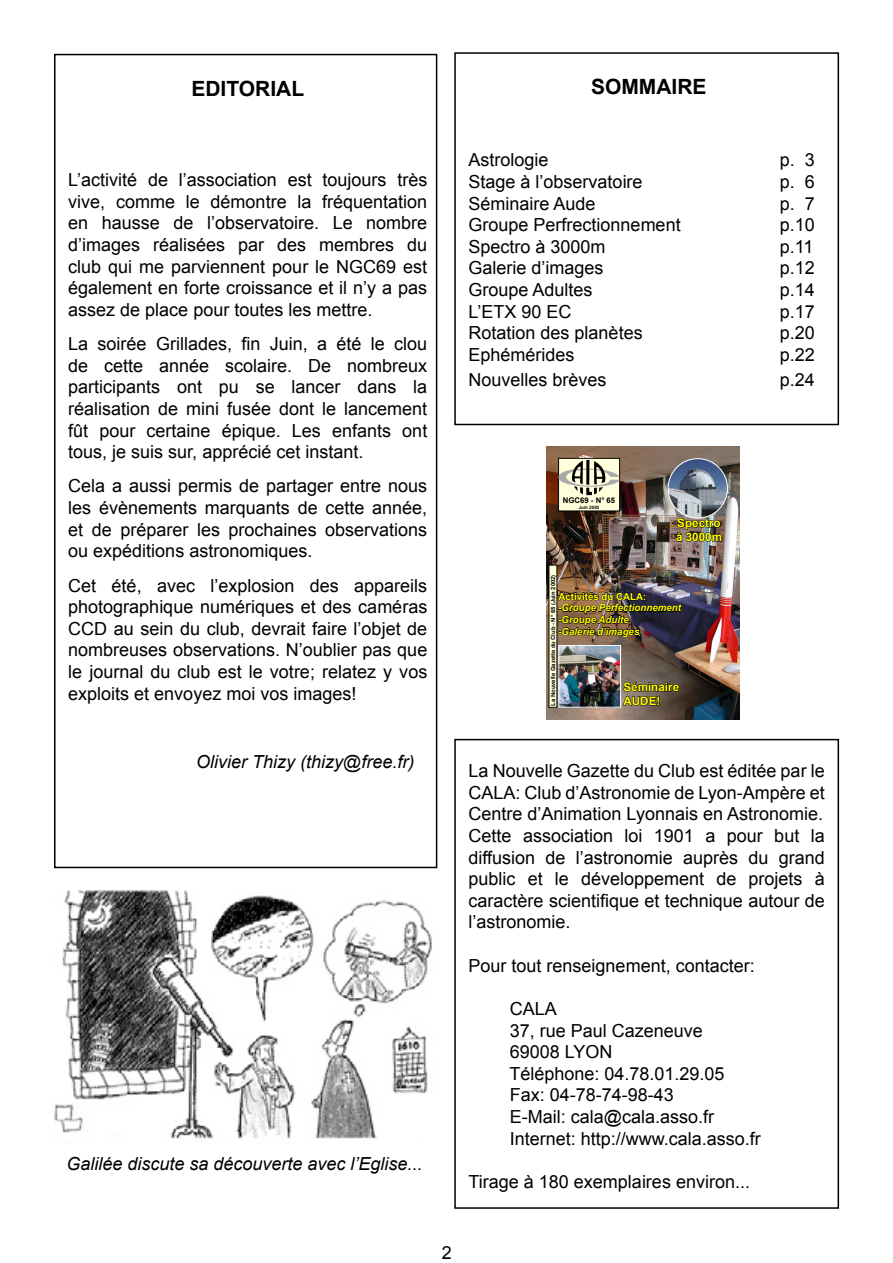
<style>
.page{position:relative;width:893px;height:1263px;background:#fff}
.page>*{position:absolute;margin:0;border:0;box-sizing:border-box;transform-origin:0 0}
.t1{font:700 21px "Arial";color:#000}
.t2{font:18px/21.6px "Arial";color:#000;text-align:justify}
.t3{font:italic 18px "Arial";color:#000}
.t4{font:700 11.7px/14px "Arial";color:#fffa00}
.t5{font:700 11.7px/14px "Arial";color:#ff0}
.t6{font:italic 700 9.75px/11.7px "Arial";color:#ff0}
.t7{font:700 7.8px "Arial";color:#000}
.t8{font:700 5.85px "Arial";color:#000}
.t9{font:700 4.5px "Arial";color:#000}
.s1{font-style:normal}
</style>
<div class="page">
<div style="left:454px;top:739px;width:385px;height:470px;border:2px solid #000"></div>
<div style="left:54px;top:54px;width:383px;height:814px;border:2px solid #000"></div>
<div style="left:454px;top:52px;width:385px;height:373px;border:2px solid #000"></div>
<img style="left:54px;top:890px;width:378px;height:249px">
<img style="left:547px;top:446px;width:193px;height:273px">
<div style="left:559px;top:458px;width:61px;height:53px;background:#ffffdc"></div>
<div style="left:558px;top:458px;width:62px;height:53px;border:1px solid #000"></div>
<hr style="left:586px;top:460px;width:3px;height:25px;background:#000">
<svg style="left:558px;top:461px;width:62px;height:34px"></svg>
<div style="left:549px;top:565px;width:8px;height:142px;background:#ffffdc"></div>
<img style="left:557px;top:592px;width:125px;height:45px">
<svg style="left:676px;top:518px;width:46px;height:24px"></svg>
<svg style="left:622px;top:682px;width:57px;height:24px"></svg>
<img style="left:668px;top:459px;width:59px;height:59px;border-radius:50%">
<div style="left:668px;top:458px;width:60px;height:61px;border:1px solid #fff;border-radius:50%"></div>
<img style="left:560px;top:647px;width:59px;height:59px">
<div style="left:558px;top:645px;width:63px;height:63px;border:1px solid #fff"></div>
<p class="t1" style="left:191px;top:74px;width:114px">EDITORIAL</p>
<p class="t1" style="left:591px;top:72px;width:117px">SOMMAIRE</p>
<p class="t2" style="left:68px;top:169px;width:361px">L’activité de l’association est toujours très vive, comme le démontre la fréquentation en hausse de l’observatoire. Le nombre d’images réalisées par des membres du club qui me parviennent pour le NGC69 est également en forte croissance et il n’y a pas assez de place pour toutes les mettre.</p>
<p class="t2" style="left:68px;top:333px;width:361px">La soirée Grillades, fin Juin, a été le clou de cette année scolaire. De nombreux participants ont pu se lancer dans la réalisation de mini fusée dont le lancement fût pour certaine épique. Les enfants ont tous, je suis sur, apprécié cet instant.</p>
<p class="t2" style="left:68px;top:475px;width:361px">Cela a aussi permis de partager entre nous les évènements marquants de cette année, et de préparer les prochaines observations ou expéditions astronomiques.</p>
<p class="t2" style="left:68px;top:574px;width:361px">Cet été, avec l’explosion des appareils photographique numériques et des caméras CCD au sein du club, devrait faire l’objet de nombreuses observations. N’oublier pas que le journal du club est le votre; relatez y vos exploits et envoyez moi vos images!</p>
<p class="t3" style="left:196px;top:750px;width:220px">Olivier Thizy (thizy@free.fr)</p>
<p class="t3" style="left:66px;top:1152px;width:358px">Galilée discute sa découverte avec l’Eglise...</p>
<p class="t2" style="left:469px;top:149px;width:82px">Astrologie</p>
<p class="t2" style="left:780px;top:149px;width:37px">p. 3</p>
<p class="t2" style="left:469px;top:171px;width:176px">Stage à l’observatoire</p>
<p class="t2" style="left:780px;top:171px;width:37px">p. 6</p>
<p class="t2" style="left:469px;top:192px;width:129px">Séminaire Aude</p>
<p class="t2" style="left:780px;top:192px;width:37px">p. 7</p>
<p class="t2" style="left:469px;top:214px;width:214px">Groupe Perfrectionnement</p>
<p class="t2" style="left:780px;top:214px;width:37px">p.10</p>
<p class="t2" style="left:469px;top:235px;width:139px">Spectro à 3000m</p>
<p class="t2" style="left:780px;top:235px;width:35px">p.11</p>
<p class="t2" style="left:469px;top:257px;width:137px">Galerie d’images</p>
<p class="t2" style="left:780px;top:257px;width:37px">p.12</p>
<p class="t2" style="left:469px;top:279px;width:126px">Groupe Adultes</p>
<p class="t2" style="left:780px;top:279px;width:37px">p.14</p>
<p class="t2" style="left:469px;top:300px;width:105px">L’ETX 90 EC</p>
<p class="t2" style="left:780px;top:300px;width:37px">p.17</p>
<p class="t2" style="left:469px;top:322px;width:176px">Rotation des planètes</p>
<p class="t2" style="left:780px;top:322px;width:37px">p.20</p>
<p class="t2" style="left:469px;top:343px;width:108px">Ephémérides</p>
<p class="t2" style="left:780px;top:343px;width:37px">p.22</p>
<p class="t2" style="left:469px;top:369px;width:140px">Nouvelles brèves</p>
<p class="t2" style="left:780px;top:369px;width:37px">p.24</p>
<p class="t7" style="left:563px;top:495px;width:54px">NGC69 - N° 65</p>
<p class="t9" style="left:579px;top:504px;width:22px">Juin 2002</p>
<p class="t5" style="left:676px;top:516px;width:48px">Spectro à 3000m</p>
<p class="t8" style="left:549px;top:705px;width:132px;rotate:-90deg">La Nouvelle Gazette du Club - N° 65 (Juin 2002)</p>
<p class="t6" style="left:558px;top:591px;width:124px"><span class="s1">Activités du CALA: </span>-Groupe Perfectionnement -Groupe Adulte<br>-Galerie d’images</p>
<p class="t4" style="left:623px;top:680px;width:57px">Séminaire<br>AUDE!</p>
<p class="t2" style="left:469px;top:760px;width:358px">La Nouvelle Gazette du Club est éditée par le CALA: Club d’Astronomie de Lyon-Ampère et Centre d’Animation Lyonnais en Astronomie.</p>
<p class="t2" style="left:469px;top:825px;width:358px">Cette association loi 1901 a pour but la diffusion de l’astronomie auprès du grand public et le développement de projets à caractère scientifique et technique autour de l’astronomie.</p>
<p class="t2" style="left:469px;top:954px;width:288px">Pour tout renseignement, contacter:</p>
<p class="t2" style="left:510px;top:998px;width:49px">CALA</p>
<p class="t2" style="left:510px;top:1019px;width:195px">37, rue Paul Cazeneuve</p>
<p class="t2" style="left:510px;top:1041px;width:104px">69008 LYON</p>
<p class="t2" style="left:509px;top:1062px;width:217px">Téléphone: 04.78.01.29.05</p>
<p class="t2" style="left:510px;top:1084px;width:166px">Fax: 04-78-74-98-43</p>
<p class="t2" style="left:510px;top:1106px;width:206px">E-Mail: cala@cala.asso.fr</p>
<p class="t2" style="left:510px;top:1127px;width:253px">Internet: http://www.cala.asso.fr</p>
<p class="t2" style="left:469px;top:1170px;width:283px">Tirage à 180 exemplaires environ...</p>
<p class="t2" style="left:442px;top:1241px;width:12px">2</p>
</div>
